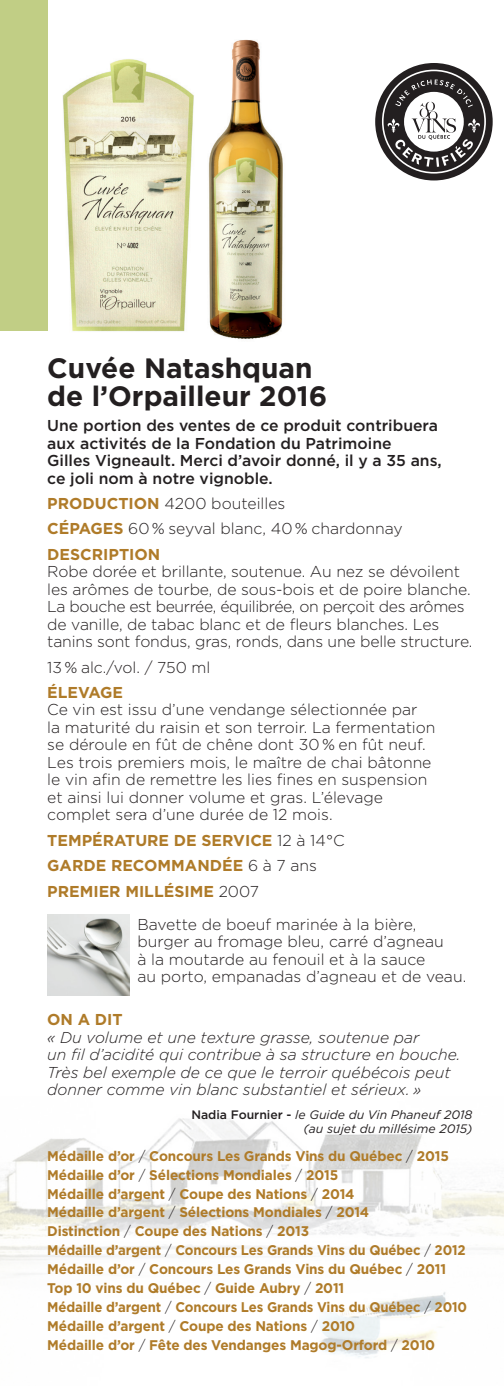
<style>
.page{position:relative;width:504px;height:1386px;background:#fff}
.page>*{position:absolute;margin:0;border:0;box-sizing:border-box;transform-origin:0 0}
.t1{font:700 28px/28px "Gotham";color:#231f20}
.t2{font:300 15.75px/17.5px "Gotham";color:#231f20}
.t3{font:italic 300 15.75px/17.5px "Gotham";color:#231f20}
.t4{font:500 15.75px/17.5px "Gotham";color:#231f20}
.t5{font:700 15.75px/25.4px "Gotham";color:#af7b29}
.t6{font:700 14px/18.9px "Gotham";letter-spacing:-.01em;color:#af7b29}
.t7{font:italic 12.25px/14px "Gotham";color:#231f20;text-align:right}
.s1{font-weight:700;color:#af7b29}
.s2{font-weight:300;color:#231f20}
.s3{font-weight:500;font-style:normal}
</style>
<div class="page">
<img style="left:0;top:1118px;width:504px;height:240px">
<img style="left:62px;top:59px;width:132px;height:273px">
<svg style="left:375px;top:63px;width:118px;height:117px"></svg>
<div style="left:0;top:0;width:47px;height:330px;background:#c1ce85"></div>
<img style="left:47px;top:915px;width:83px;height:81px">
<img style="left:208px;top:39px;width:75px;height:300px">
<h1 class="t1" style="left:47px;top:354px;width:282px">Cuvée Natashquan de l’Orpailleur 2016</h1>
<p class="t4" style="left:47px;top:417px;width:396px">Une portion des ventes de ce produit contribuera aux activités de la Fondation du Patrimoine<br>Gilles Vigneault. Merci d’avoir donné, il y a 35 ans, ce joli nom à notre vignoble.</p>
<p class="t2" style="left:47px;top:490px;width:357px;line-height:25.4px"><span class="s1">PRODUCTION</span> 4200 bouteilles<br><span class="s1">CÉPAGES</span> 60 % seyval blanc, 40 % chardonnay<br><span class="s1">DESCRIPTION</span></p>
<p class="t2" style="left:47px;top:562px;width:427px">Robe dorée et brillante, soutenue. Au nez se dévoilent les arômes de tourbe, de sous-bois et de poire blanche.<br>La bouche est beurrée, équilibrée, on perçoit des arômes de vanille, de tabac blanc et de fleurs blanches. Les tanins sont fondus, gras, ronds, dans une belle structure.</p>
<p class="t2" style="left:47px;top:658px;width:165px">13 % alc./vol. / 750 ml</p>
<p class="t5" style="left:47px;top:680px;width:77px">ÉLEVAGE</p>
<p class="t2" style="left:47px;top:701px;width:390px">Ce vin est issu d’une vendange sélectionnée par<br>la maturité du raisin et son terroir. La fermentation se déroule en fût de chêne dont 30 % en fût neuf.<br>Les trois premiers mois, le maître de chai bâtonne le vin afin de remettre les lies fines en suspension et ainsi lui donner volume et gras. L’élevage complet sera d’une durée de 12 mois.</p>
<p class="t5" style="left:47px;top:827px;width:299px">TEMPÉRATURE DE SERVICE <span class="s2">12 à 14°C<br></span>GARDE RECOMMANDÉE <span class="s2">6 à 7 ans<br></span>PREMIER MILLÉSIME <span class="s2">2007</span></p>
<p class="t2" style="left:137px;top:915px;width:330px">Bavette de boeuf marinée à la bière, burger au fromage bleu, carré d’agneau<br>à la moutarde au fenouil et à la sauce<br>au porto, empanadas d’agneau et de veau.</p>
<p class="t5" style="left:47px;top:1007px;width:77px">ON A DIT</p>
<p class="t3" style="left:47px;top:1028px;width:415px">« Du volume et une texture grasse, soutenue par<br>un fil d’acidité qui contribue à sa structure en bouche.<br>Très bel exemple de ce que le terroir québécois peut donner comme vin blanc substantiel et sérieux. »</p>
<p class="t7" style="left:191px;top:1107px;width:283px"><span class="s3">Nadia Fournier -</span> le Guide du Vin Phaneuf 2018 (au sujet du millésime 2015)</p>
<p class="t6" style="left:47px;top:1146px;width:421px">Médaille d’or <span class="s2">/</span> Concours Les Grands Vins du Québec <span class="s2">/</span> 2015<br>Médaille d’or <span class="s2">/</span> Sélections Mondiales <span class="s2">/</span> 2015<br>Médaille d’argent <span class="s2">/</span> Coupe des Nations <span class="s2">/</span> 2014<br>Médaille d’argent <span class="s2">/</span> Sélections Mondiales <span class="s2">/</span> 2014<br>Distinction <span class="s2">/</span> Coupe des Nations <span class="s2">/</span> 2013<br>Médaille d’argent <span class="s2">/</span> Concours Les Grands Vins du Québec <span class="s2">/</span> 2012<br>Médaille d’or <span class="s2">/</span> Concours Les Grands Vins du Québec <span class="s2">/</span> 2011<br>Top 10 vins du Québec <span class="s2">/</span> Guide Aubry <span class="s2">/</span> 2011<br>Médaille d’argent <span class="s2">/</span> Concours Les Grands Vins du Québec <span class="s2">/</span> 2010<br>Médaille d’argent <span class="s2">/</span> Coupe des Nations <span class="s2">/</span> 2010<br>Médaille d’or <span class="s2">/</span> Fête des Vendanges Magog-Orford <span class="s2">/</span> 2010</p>
</div>
